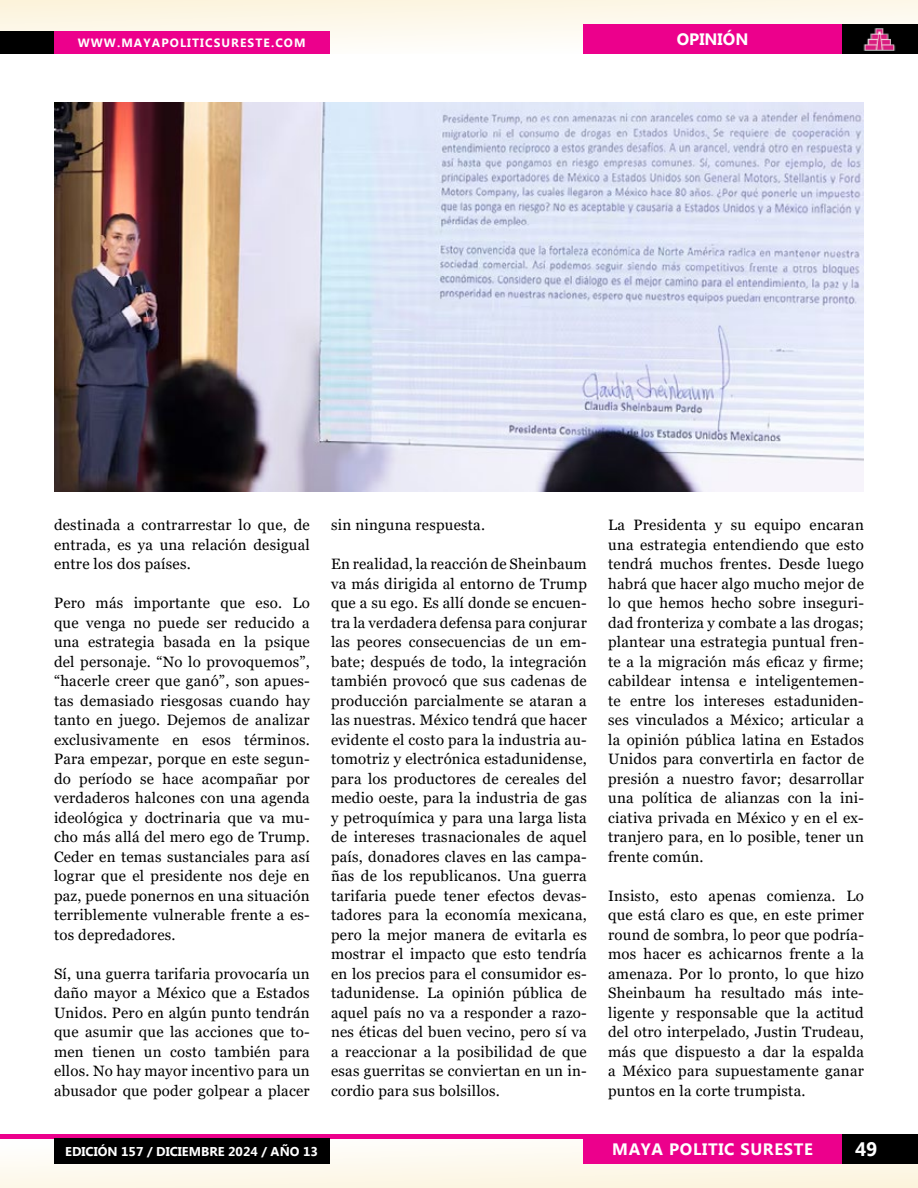
<style>
.page{position:relative;width:918px;height:1188px;background:#fff}
.page>*{position:absolute;margin:0;border:0;box-sizing:border-box;transform-origin:0 0}
.t1{font:700 19.5px "Myanmar Text";color:#fff}
.t2{font:700 16.5px "Myanmar Text";letter-spacing:.04em;color:#fff}
.t3{font:700 16.5px "Myanmar Text";color:#fff}
.t4{font:15px/19.5px "Georgia";letter-spacing:.015em;color:#000;text-align:justify}
.t5{font:700 12.75px "Myanmar Text";color:#fff}
.t6{font:700 12px "Myanmar Text";letter-spacing:.09em;color:#fff}
</style>
<div class="page">
<svg style="left:0;top:1138px;width:918px;height:50px;fill:#fdf8ea"></svg>
<hr style="left:0;top:1134px;width:586px;height:4px;background:#ec008c">
<div style="left:54px;top:1138px;width:275px;height:26px;background:#000"></div>
<div style="left:842px;top:1134px;width:76px;height:30px;background:#000"></div>
<div style="left:583px;top:1134px;width:259px;height:30px;background:#ec008c"></div>
<div style="left:0;top:0;width:918px;height:54px;background:linear-gradient(to bottom,#fcf5e0,#fefdfb)"></div>
<div style="left:0;top:32px;width:54px;height:22px;background:#000"></div>
<div style="left:54px;top:32px;width:275px;height:22px;background:#ec008c"></div>
<div style="left:842px;top:24px;width:76px;height:30px;background:#000"></div>
<img style="left:863px;top:28px;width:33px;height:23px">
<div style="left:583px;top:24px;width:259px;height:30px;background:#ec008c"></div>
<img style="left:55px;top:103px;width:809px;height:388px">
<p class="t6" style="left:78px;top:36px;width:229px">WWW.MAYAPOLITICSURESTE.COM</p>
<p class="t3" style="left:677px;top:30px;width:73px">OPINIÓN</p>
<p class="t4" style="left:54px;top:515px;width:257px">destinada a contrarrestar lo que, de entrada, es ya una relación desigual entre los dos países.</p>
<p class="t4" style="left:54px;top:593px;width:257px">Pero más importante que eso. Lo que venga no puede ser reducido a una estrategia basada en la psique del personaje. “No lo provoquemos”, “hacerle creer que ganó”, son apues&shy;tas demasiado riesgosas cuando hay tanto en juego. Dejemos de analizar exclusivamente en esos términos.<br>Para empezar, porque en este segun&shy;do período se hace acompañar por verdaderos halcones con una agenda ideológica y doctrinaria que va mu&shy;cho más allá del mero ego de Trump.<br>Ceder en temas sustanciales para así lograr que el presidente nos deje en paz, puede ponernos en una situación terriblemente vulnerable frente a es&shy;tos depredadores.</p>
<p class="t4" style="left:54px;top:964px;width:257px">Sí, una guerra tarifaria provocaría un daño mayor a México que a Estados Unidos. Pero en algún punto tendrán que asumir que las acciones que to&shy;men tienen un costo también para ellos. No hay mayor incentivo para un abusador que poder golpear a placer</p>
<p class="t4" style="left:331px;top:515px;width:156px">sin ninguna respuesta.</p>
<p class="t4" style="left:331px;top:554px;width:257px">En realidad, la reacción de Sheinbaum va más dirigida al entorno de Trump que a su ego. Es allí donde se encuen&shy;tra la verdadera defensa para conjurar las peores consecuencias de un em&shy;bate; después de todo, la integración también provocó que sus cadenas de producción parcialmente se ataran a las nuestras. México tendrá que hacer evidente el costo para la industria au&shy;tomotriz y electrónica estadunidense, para los productores de cereales del medio oeste, para la industria de gas y petroquímica y para una larga lista de intereses trasnacionales de aquel país, donadores claves en las campa&shy;ñas de los republicanos. Una guerra tarifaria puede tener efectos devas&shy;tadores para la economía mexicana, pero la mejor manera de evitarla es mostrar el impacto que esto tendría en los precios para el consumidor es&shy;tadunidense. La opinión pública de aquel país no va a responder a razo&shy;nes éticas del buen vecino, pero sí va a reaccionar a la posibilidad de que esas guerritas se conviertan en un in&shy;cordio para sus bolsillos.</p>
<p class="t4" style="left:608px;top:515px;width:257px">La Presidenta y su equipo encaran una estrategia entendiendo que esto tendrá muchos frentes. Desde luego habrá que hacer algo mucho mejor de lo que hemos hecho sobre inseguri&shy;dad fronteriza y combate a las drogas; plantear una estrategia puntual fren&shy;te a la migración más eficaz y firme; cabildear intensa e inteligentemen&shy;te entre los intereses estaduniden&shy;ses vinculados a México; articular a la opinión pública latina en Estados Unidos para convertirla en factor de presión a nuestro favor; desarrollar una política de alianzas con la ini&shy;ciativa privada en México y en el ex&shy;tranjero para, en lo posible, tener un frente común.</p>
<p class="t4" style="left:608px;top:886px;width:257px">Insisto, esto apenas comienza. Lo que está claro es que, en este primer round de sombra, lo peor que podría&shy;mos hacer es achicarnos frente a la amenaza. Por lo pronto, lo que hizo Sheinbaum ha resultado más inte&shy;ligente y responsable que la actitud del otro interpelado, Justin Trudeau, más que dispuesto a dar la espalda a México para supuestamente ganar puntos en la corte trumpista.</p>
<p class="t5" style="left:65px;top:1144px;width:254px">EDICIÓN 157 / DICIEMBRE 2024 / AÑO 13</p>
<p class="t2" style="left:612px;top:1140px;width:202px">MAYA POLITIC SURESTE</p>
<h1 class="t1" style="left:855px;top:1138px;width:24px">49</h1>
</div>
